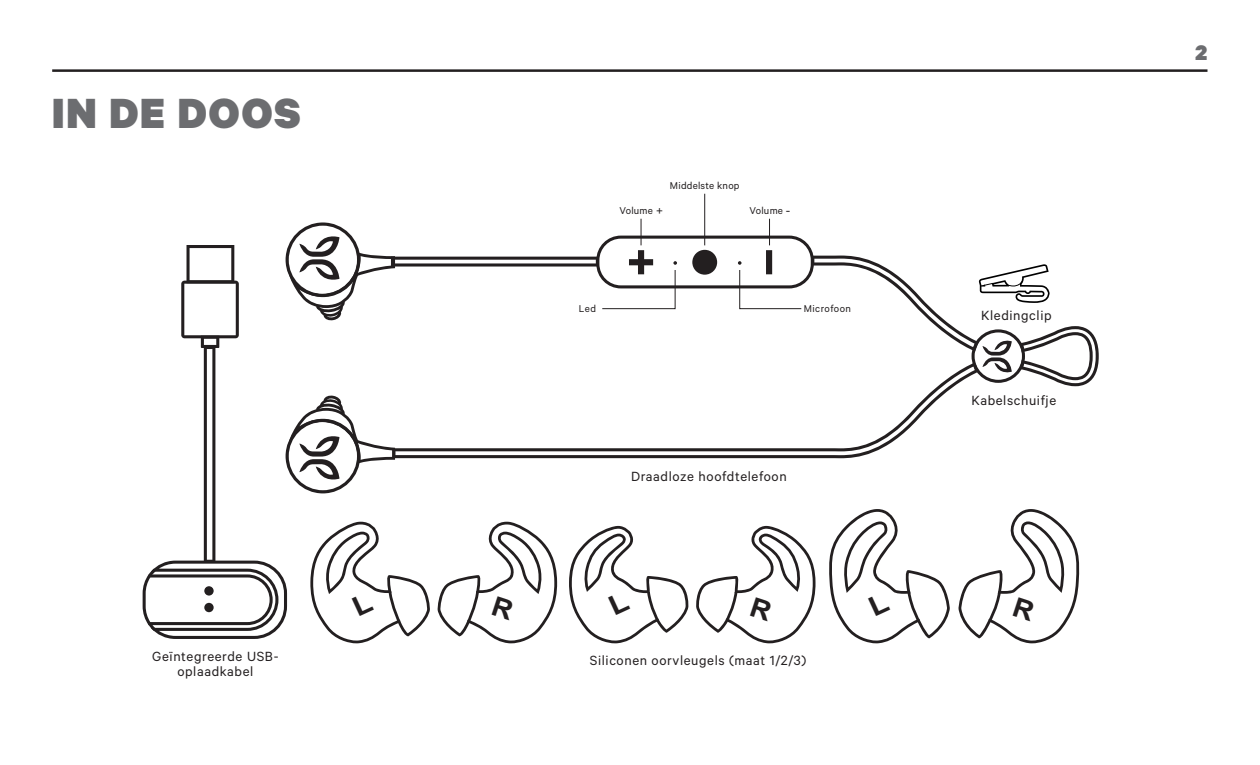
<style>
.page{position:relative;width:1260px;height:765px;background:#fff}
.page>*{position:absolute;margin:0;border:0;box-sizing:border-box;transform-origin:0 0}
.t1{font:900 47.5px "Calibre";letter-spacing:.04em;color:#6c6d70}
.t2{font:900 23.75px "Calibre";color:#6c6d70}
.t3{font:15px/15px "Calibre";letter-spacing:.04em;color:#231f20;text-align:center}
.t4{font:11.25px "Calibre";letter-spacing:.02em;color:#231f20}
.t5{font:11.25px "Calibre";letter-spacing:.04em;color:#231f20}
.s1{font-size:14px}
</style>
<div class="page">
<hr style="left:52px;top:69px;width:1155px;height:3px;background:#231f20">
<hr style="left:704px;top:194px;width:1px;height:51px;background:#231f20">
<svg style="left:143px;top:219px;width:956px;height:424px"></svg>
<p class="t1" style="left:52px;top:83px;width:250px">IN DE DOOS</p>
<p class="t3" style="left:152px;top:648px;width:128px">Geïntegreerde USB&shy;oplaadkabel</p>
<p class="t4" style="left:670px;top:179px;width:71px">Middelste knop</p>
<p class="t4" style="left:620px;top:204px;width:46px">Volume <span class="s1">+</span></p>
<p class="t4" style="left:750px;top:204px;width:42px">Volume <span class="s1">-</span></p>
<p class="t4" style="left:579px;top:302px;width:19px">Led</p>
<p class="t5" style="left:804px;top:302px;width:49px">Microfoon</p>
<p class="t3" style="left:631px;top:468px;width:157px">Draadloze hoofdtelefoon</p>
<p class="t3" style="left:590px;top:652px;width:218px">Siliconen oorvleugels (maat 1/2/3)</p>
<p class="t3" style="left:981px;top:307px;width:72px">Kledingclip</p>
<p class="t3" style="left:971px;top:392px;width:86px">Kabelschuifje</p>
<p class="t2" style="left:1196px;top:38px;width:13px">2</p>
</div>
